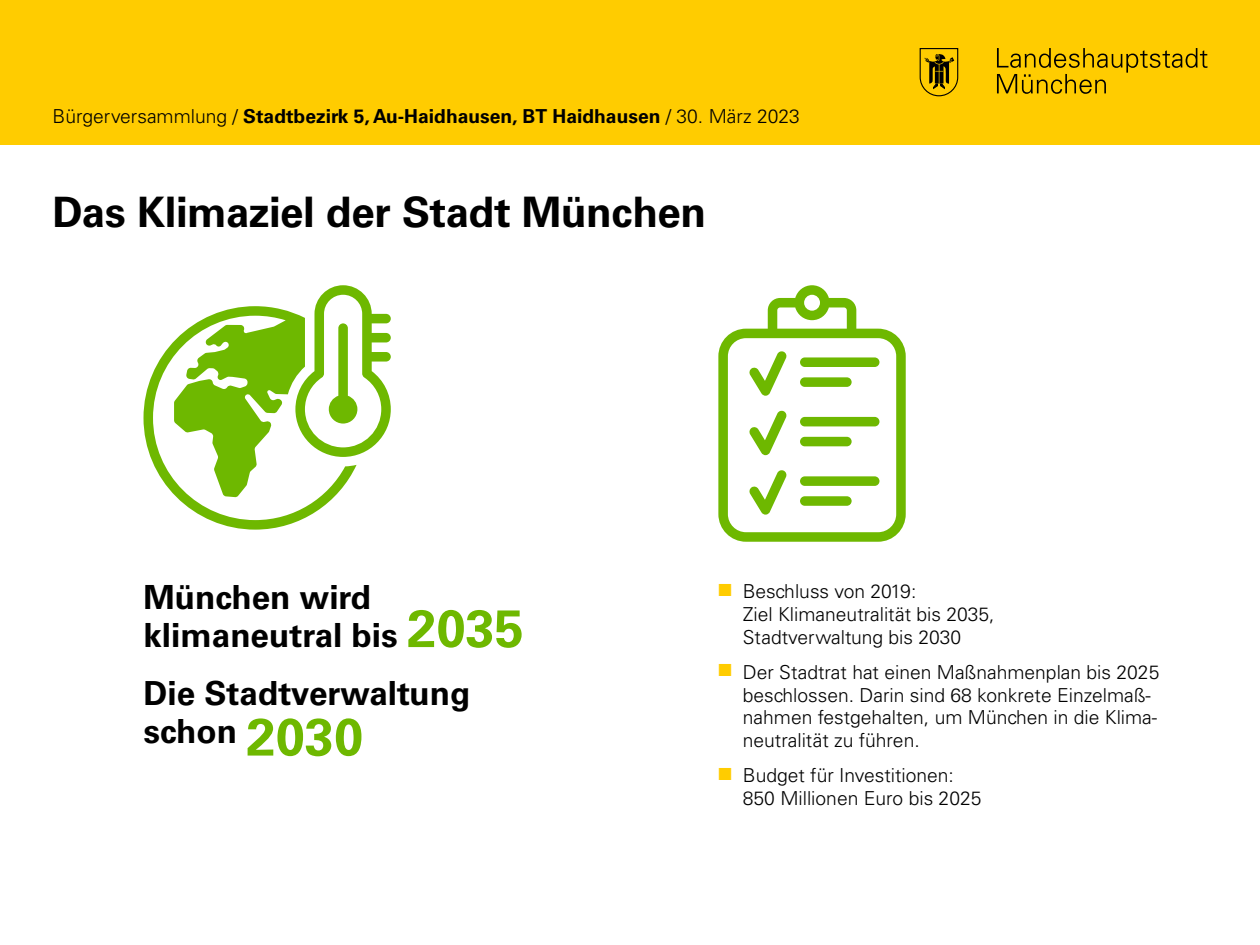
<style>
.page{position:relative;width:1260px;height:945px;background:#fff}
.page>*{position:absolute;margin:0;border:0;box-sizing:border-box;transform-origin:0 0}
.H1_A{font:700 42px "Univers LT Std";letter-spacing:-.01em;color:#000}
.P_Copy_bold_A{font:700 33.25px/38.5px "Univers LT Std";color:#000}
.P_Copy_light_Liste_A{font:300 19.25px/22.8px "Univers LT Std";color:#000}
.t1{font:700 19.25px "Univers LT Std";color:#000}
.s1{font-weight:300}
.s2{font-size:52.5px;color:#6eb800}
.s3{color:#fc0}
</style>
<div class="page">
<div style="left:0;top:0;width:1260px;height:144px;background:#fc0"></div>
<svg style="left:997px;top:48px;width:211px;height:46px"></svg>
<svg style="left:919px;top:48px;width:40px;height:49px"></svg>
<svg style="left:144px;top:306px;width:213px;height:224px"></svg>
<svg style="left:295px;top:285px;width:96px;height:172px"></svg>
<svg style="left:718px;top:285px;width:188px;height:257px"></svg>
<p class="t1" style="left:52px;top:105px;width:749px"><span class="s1">Bürgerversammlung /</span> Stadtbezirk 5, Au-Haidhausen, BT Haidhausen <span class="s1">/ 30. März 2023</span></p>
<h1 class="H1_A" style="left:52px;top:188px;width:655px">Das Klimaziel der Stadt München</h1>
<p class="P_Copy_bold_A" style="left:144px;top:578px;width:382px">München wird klimaneutral bis <span class="s2">2035</span></p>
<p class="P_Copy_bold_A" style="left:144px;top:674px;width:329px">Die Stadtverwaltung schon <span class="s2">2030</span></p>
<p class="P_Copy_light_Liste_A" style="left:743px;top:580px;width:253px;text-indent:-25px"><span class="s3">■</span> Beschluss von 2019:<br>Ziel Klimaneutralität bis 2035,<br>Stadtverwaltung bis 2030</p>
<p class="P_Copy_light_Liste_A" style="left:743px;top:661px;width:418px;text-indent:-24px"><span class="s3">■</span> Der Stadtrat hat einen Maßnahmenplan bis 2025 beschlossen. Darin sind 68 konkrete Einzelmaß&shy;nahmen festgehalten, um München in die Klima&shy;neutralität zu führen.</p>
<p class="P_Copy_light_Liste_A" style="left:743px;top:764px;width:240px;text-indent:-24px"><span class="s3">■</span> Budget für Investitionen:<br>850 Millionen Euro bis 2025</p>
</div>
